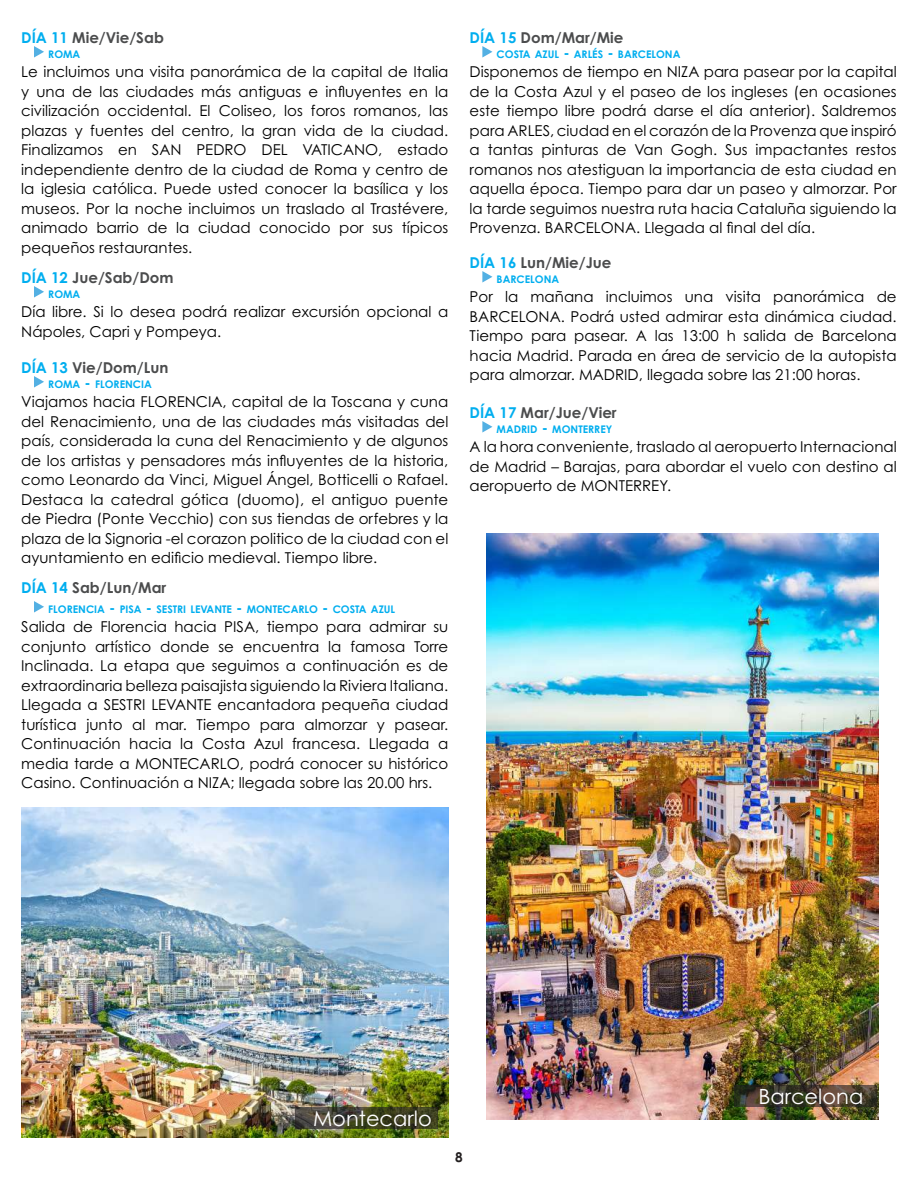
<style>
.page{position:relative;width:918px;height:1188px;background:#fff}
.page>*{position:absolute;margin:0;border:0;box-sizing:border-box;transform-origin:0 0}
.t1{font:21px "Century Gothic Pro";color:#fff}
.t2{font:15px/19.5px "Century Gothic Pro";color:#000;text-align:justify}
.t3{font:700 15px "Century Gothic Pro";color:#4b4c4d}
.t4{font:700 13.5px "Century Gothic Pro";color:#231f20}
.t5{font:700 10.5px "Century Gothic Pro";color:#00aeef}
.s1{color:#00aeef}
.s2{font-size:15px}
</style>
<div class="page">
<svg style="left:34px;top:46px;width:10px;height:12px"></svg>
<svg style="left:34px;top:286px;width:10px;height:12px"></svg>
<svg style="left:34px;top:376px;width:10px;height:12px"></svg>
<svg style="left:34px;top:601px;width:10px;height:12px"></svg>
<img style="left:21px;top:808px;width:427px;height:330px">
<svg style="left:482px;top:46px;width:10px;height:12px"></svg>
<svg style="left:482px;top:271px;width:10px;height:12px"></svg>
<svg style="left:482px;top:421px;width:10px;height:12px"></svg>
<svg style="left:296px;top:1108px;width:142px;height:21px;background:#41412a"></svg>
<img style="left:487px;top:534px;width:391px;height:586px">
<svg style="left:734px;top:1085px;width:143px;height:21px;background:#423a2b"></svg>
<p class="t3" style="left:21px;top:28px;width:144px"><span class="s1">DÍA 11</span> Mie/Vie/Sab</p>
<p class="t5" style="left:48px;top:47px;width:34px">ROMA</p>
<p class="t2" style="left:21px;top:62px;width:429px">Le incluimos una visita panorámica de la capital de Italia y una de las ciudades más antiguas e influyentes en la civilización occidental. El Coliseo, los foros romanos, las plazas y fuentes del centro, la gran vida de la ciudad.<br>Finalizamos en SAN PEDRO DEL VATICANO, estado independiente dentro de la ciudad de Roma y centro de la iglesia católica. Puede usted conocer la basílica y los museos. Por la noche incluimos un traslado al Trastévere, animado barrio de la ciudad conocido por sus típicos pequeños restaurantes.</p>
<p class="t3" style="left:21px;top:268px;width:154px"><span class="s1">DÍA 12</span> Jue/Sab/Dom</p>
<p class="t5" style="left:48px;top:287px;width:34px">ROMA</p>
<p class="t2" style="left:21px;top:302px;width:429px">Día libre. Si lo desea podrá realizar excursión opcional a<br>Nápoles, Capri y Pompeya.</p>
<p class="t3" style="left:21px;top:358px;width:149px"><span class="s1">DÍA 13</span> Vie/Dom/Lun</p>
<p class="t5" style="left:48px;top:377px;width:105px">ROMA <span class="s2">-</span> FLORENCIA</p>
<p class="t2" style="left:21px;top:392px;width:429px">Viajamos hacia FLORENCIA, capital de la Toscana y cuna del Renacimiento, una de las ciudades más visitadas del país, considerada la cuna del Renacimiento y de algunos de los artistas y pensadores más influyentes de la historia, como Leonardo da Vinci, Miguel Ángel, Botticelli o Rafael.<br>Destaca la catedral gótica (duomo), el antiguo puente de Piedra (Ponte Vecchio) con sus tiendas de orfebres y la plaza de la Signoria -el corazon politico de la ciudad con el ayuntamiento en edificio medieval. Tiempo libre.</p>
<p class="t3" style="left:21px;top:578px;width:147px"><span class="s1">DÍA 14</span> Sab/Lun/Mar</p>
<p class="t5" style="left:48px;top:602px;width:348px">FLORENCIA <span class="s2">-</span> PISA <span class="s2">-</span> SESTRI LEVANTE <span class="s2">-</span> MONTECARLO <span class="s2">-</span> COSTA AZUL</p>
<p class="t2" style="left:21px;top:617px;width:429px">Salida de Florencia hacia PISA, tiempo para admirar su conjunto artístico donde se encuentra la famosa Torre Inclinada. La etapa que seguimos a continuación es de extraordinaria belleza paisajista siguiendo la Riviera Italiana.<br>Llegada a SESTRI LEVANTE encantadora pequeña ciudad turística junto al mar. Tiempo para almorzar y pasear.<br>Continuación hacia la Costa Azul francesa. Llegada a media tarde a MONTECARLO, podrá conocer su histórico Casino. Continuación a NIZA; llegada sobre las 20.00 hrs.</p>
<p class="t3" style="left:470px;top:28px;width:155px"><span class="s1">DÍA 15</span> Dom/Mar/Mie</p>
<p class="t5" style="left:497px;top:47px;width:185px">COSTA AZUL <span class="s2">-</span> ARLÉS <span class="s2">-</span> BARCELONA</p>
<p class="t2" style="left:470px;top:62px;width:429px">Disponemos de tiempo en NIZA para pasear por la capital de la Costa Azul y el paseo de los ingleses (en ocasiones este tiempo libre podrá darse el día anterior). Saldremos para ARLES, ciudad en el corazón de la Provenza que inspiró a tantas pinturas de Van Gogh. Sus impactantes restos romanos nos atestiguan la importancia de esta ciudad en aquella época. Tiempo para dar un paseo y almorzar. Por la tarde seguimos nuestra ruta hacia Cataluña siguiendo la Provenza. BARCELONA. Llegada al final del día.</p>
<p class="t3" style="left:470px;top:253px;width:143px"><span class="s1">DÍA 16</span> Lun/Mie/Jue</p>
<p class="t5" style="left:497px;top:272px;width:64px">BARCELONA</p>
<p class="t2" style="left:470px;top:287px;width:429px">Por la mañana incluimos una visita panorámica de BARCELONA. Podrá usted admirar esta dinámica ciudad.<br>Tiempo para pasear. A las 13:00 h salida de Barcelona hacia Madrid. Parada en área de servicio de la autopista para almorzar. MADRID, llegada sobre las 21:00 horas.</p>
<p class="t3" style="left:470px;top:403px;width:149px"><span class="s1">DÍA 17</span> Mar/Jue/Vier</p>
<p class="t5" style="left:497px;top:422px;width:117px">MADRID <span class="s2">-</span> MONTERREY</p>
<p class="t2" style="left:470px;top:437px;width:429px">A la hora conveniente, traslado al aeropuerto Internacional de Madrid – Barajas, para abordar el vuelo con destino al aeropuerto de MONTERREY.</p>
<h1 class="t1" style="left:313px;top:1106px;width:120px">Montecarlo</h1>
<h1 class="t1" style="left:758px;top:1084px;width:106px">Barcelona</h1>
<p class="t4" style="left:455px;top:1149px;width:9px">8</p>
</div>
